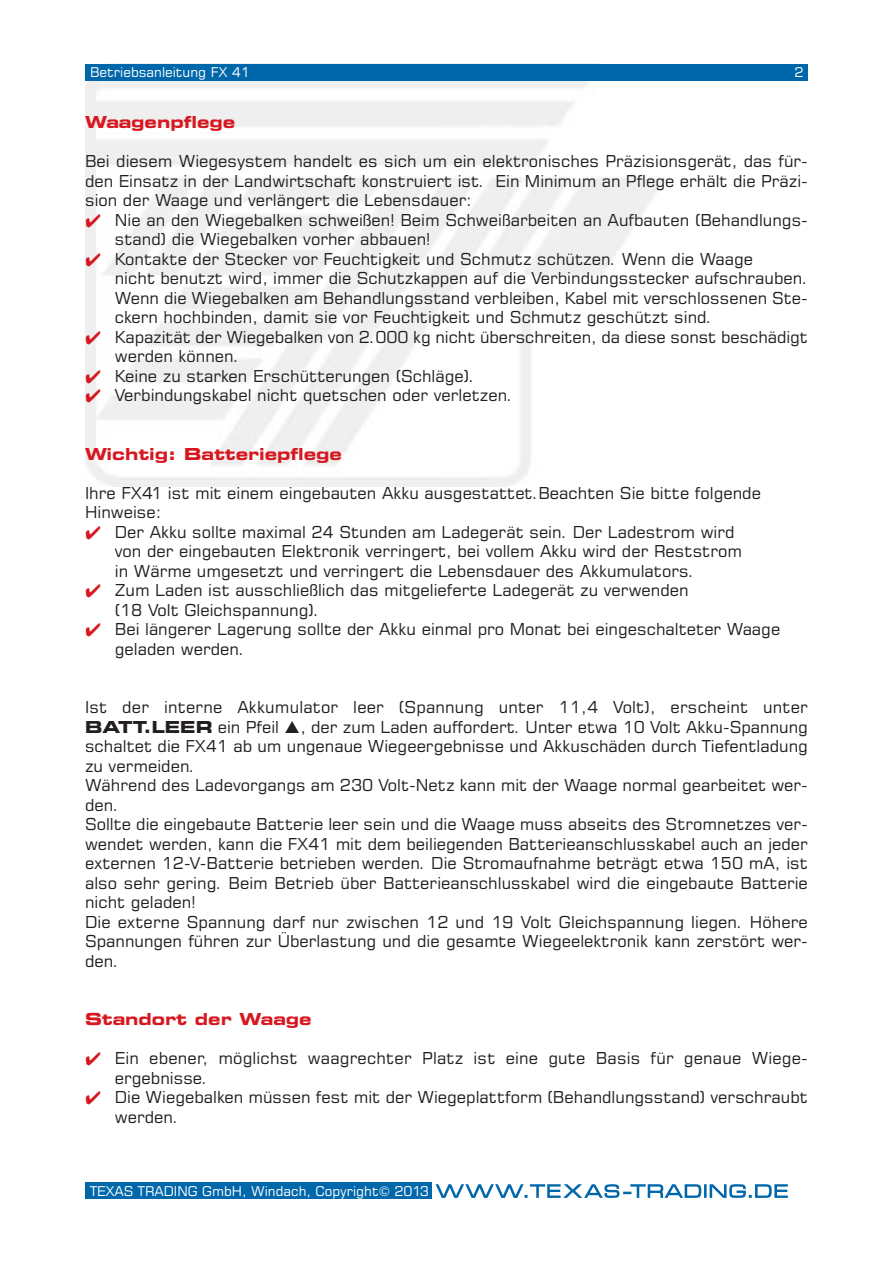
<style>
.page{position:relative;width:893px;height:1263px;background:#fff}
.page>*{position:absolute;margin:0;border:0;box-sizing:border-box;transform-origin:0 0}
.t1{font:16.5px/19.5px "Square 721 BT";color:#231f20}
.t2{font:700 expanded 16.5px "Square 721 BT";color:#d7171f}
.t3{font:13.5px "Square 721 BT";color:#fff}
.s1{color:#d7171f}
.s2{font-weight:700;font-stretch:expanded}
</style>
<div class="page">
<svg style="left:436px;top:1184px;width:352px;height:14px"></svg>
<div style="left:85px;top:1182px;width:346px;height:17px;background:#0067aa"></div>
<div style="left:85px;top:64px;width:723px;height:17px;background:#0067aa"></div>
<p class="t3" style="left:90px;top:68px;width:161px">Betriebsanleitung FX 41</p>
<p class="t3" style="left:794px;top:68px;width:11px">2</p>
<p class="t2" style="left:85px;top:116px;width:152px">Waagenpflege</p>
<p class="t1" style="left:85px;top:153px;width:724px;text-align:justify">Bei diesem Wiegesystem handelt es sich um ein elektronisches Präzisionsgerät, das für&shy;den Einsatz in der Landwirtschaft konstruiert ist. Ein Minimum an Pflege erhält die Präzi&shy;sion der Waage und verlängert die Lebensdauer:</p>
<p class="t1" style="left:115px;top:212px;width:695px;text-indent:-30px"><span class="s1">✔</span> Nie an den Wiegebalken schweißen! Beim Schweißarbeiten an Aufbauten (Behandlungs&shy;stand) die Wiegebalken vorher abbauen!</p>
<p class="t1" style="left:115px;top:251px;width:695px;text-indent:-30px"><span class="s1">✔</span> Kontakte der Stecker vor Feuchtigkeit und Schmutz schützen. Wenn die Waage<br>nicht benutzt wird, immer die Schutzkappen auf die Verbindungsstecker auf schrauben.<br>Wenn die Wiegebalken am Behandlungsstand verbleiben, Kabel mit verschlossenen Ste - ckern hochbinden, damit sie vor Feuchtigkeit und Schmutz geschützt sind.</p>
<p class="t1" style="left:115px;top:329px;width:695px;text-indent:-30px"><span class="s1">✔</span> Kapazität der Wiegebalken von 2.000 kg nicht überschreiten, da diese sonst be schädigt werden können.</p>
<p class="t1" style="left:85px;top:368px;width:391px"><span class="s1">✔</span> Keine zu starken Erschütterungen (Schläge).</p>
<p class="t1" style="left:85px;top:387px;width:429px"><span class="s1">✔</span> Verbindungskabel nicht quetschen oder verletzen.</p>
<p class="t2" style="left:85px;top:448px;width:259px">Wichtig: Batteriepflege</p>
<p class="t1" style="left:85px;top:485px;width:677px">Ihre FX41 ist mit einem eingebauten Akku ausgestattet.Beachten Sie bitte folgende<br>Hinweise:</p>
<p class="t1" style="left:115px;top:524px;width:629px;text-indent:-30px"><span class="s1">✔</span> Der Akku sollte maximal 24 Stunden am Ladegerät sein. Der Ladestrom wird von der eingebauten Elektronik verringert, bei vollem Akku wird der Reststrom in Wärme umgesetzt und verringert die Lebensdauer des Akkumulators.</p>
<p class="t1" style="left:115px;top:582px;width:575px;text-indent:-30px"><span class="s1">✔</span> Zum Laden ist ausschließlich das mitgelieferte Ladegerät zu verwenden (18 Volt Gleichspannung).</p>
<p class="t1" style="left:115px;top:621px;width:667px;text-indent:-30px"><span class="s1">✔</span> Bei längerer Lagerung sollte der Akku einmal pro Monat bei eingeschalteter Waage ge laden werden.</p>
<p class="t1" style="left:85px;top:699px;width:724px">Ist der interne Akkumulator leer (Spannung unter 11,4 Volt), erscheint unter<br><span class="s2">BATT.LEER</span> ein Pfeil</p>
<p class="t1" style="left:85px;top:719px;width:724px;text-indent:215px">, der zum Laden auffordert. Unter etwa 10 Volt Akku-Spannung schaltet die FX41 ab um ungenaue Wiegeergebnisse und Akkuschäden durch Tiefentladung zu vermeiden.<br>Während des Ladevorgangs am 230 Volt-Netz kann mit der Waage normal gearbeitet wer&shy;den.<br>Sollte die eingebaute Batterie leer sein und die Waage muss abseits des Stromnetzes ver&shy;wendet werden, kann die FX41 mit dem beiliegenden Batterieanschlusskabel auch an jeder externen 12-V-Batterie betrieben werden. Die Stromaufnahme beträgt etwa 150 mA, ist also sehr gering. Beim Betrieb über Batterieanschlusskabel wird die eingebaute Batterie nicht geladen!<br>Die externe Spannung darf nur zwischen 12 und 19 Volt Gleichspannung liegen. Höhere Spannungen führen zur Überlastung und die gesamte Wiegeelektronik kann zerstört wer&shy;den.</p>
<p class="t2" style="left:85px;top:1013px;width:228px">Standort der Waage</p>
<p class="t1" style="left:115px;top:1050px;width:695px;text-indent:-30px"><span class="s1">✔</span> Ein ebener, möglichst waagrechter Platz ist eine gute Basis für genaue Wiege - ergebnisse.</p>
<p class="t1" style="left:115px;top:1089px;width:695px;text-indent:-30px"><span class="s1">✔</span> Die Wiegebalken müssen fest mit der Wiegeplattform (Behandlungsstand) verschraubt werden.</p>
<p class="t3" style="left:90px;top:1186px;width:340px">TEXAS TRADING GmbH, Windach, Copyright© 2013</p>
</div>
